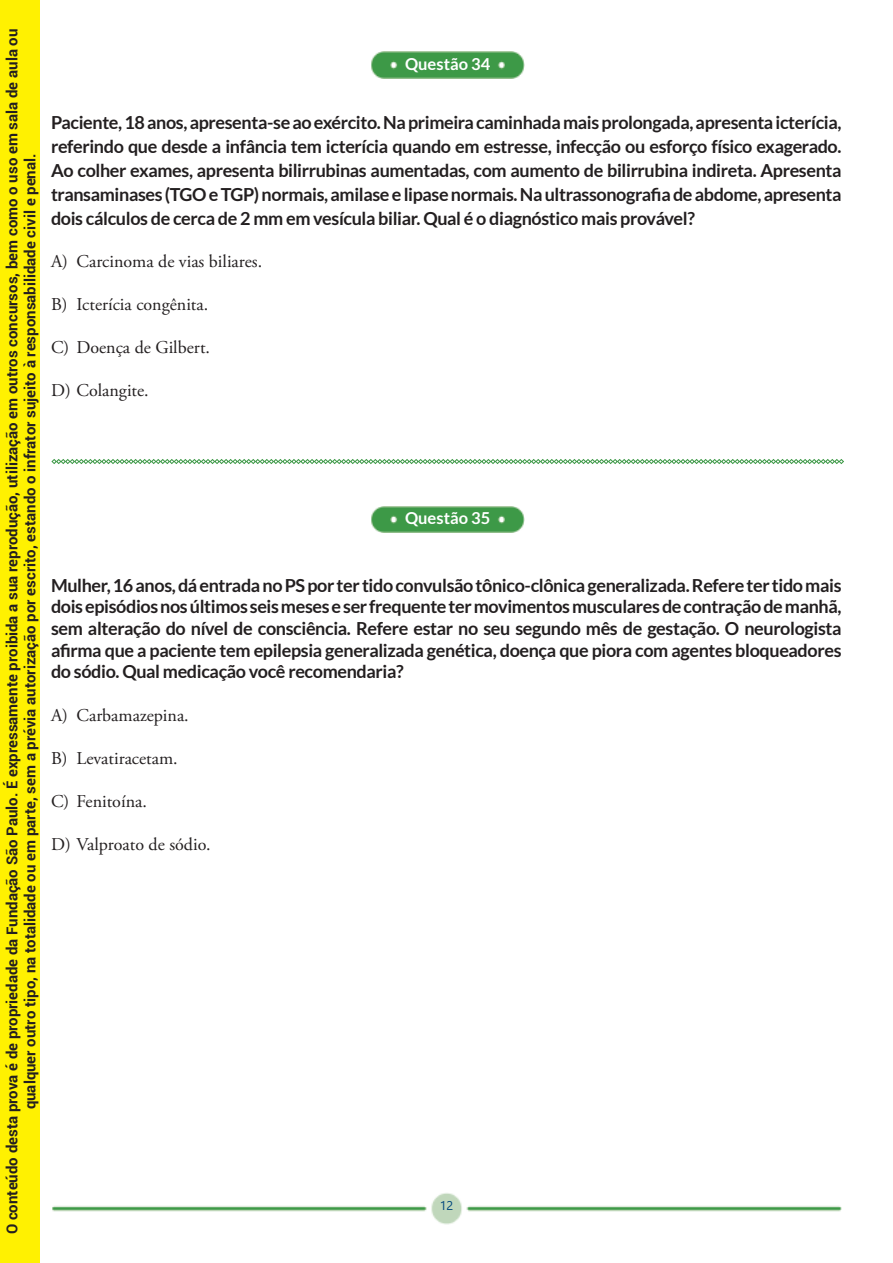
<style>
.page{position:relative;width:893px;height:1263px;background:#fff}
.page>*{position:absolute;margin:0;border:0;box-sizing:border-box;transform-origin:0 0}
.Alternativas{font:700 18px/24px "Lato";letter-spacing:-.02em;color:#231f20;text-align:justify}
.Alternativas-2{font:18px "Adobe Garamond Pro";color:#231f20}
.t1{font:700 16.5px "Lato";color:#fff}
.t2{font:700 15px/18px "Roboto";color:#231f20;text-align:center}
.t3{font:12.6px "Segoe UI";color:#00467c}
</style>
<div class="page">
<img style="left:52px;top:1193px;width:790px;height:32px">
<img style="left:371px;top:52px;width:154px;height:26px">
<img style="left:371px;top:506px;width:154px;height:26px">
<svg style="left:52px;top:459px;width:792px;height:5px"></svg>
<div style="left:0;top:0;width:40px;height:1263px;background:#fff101"></div>
<p class="t2" style="left:3px;top:1234px;width:1207px;rotate:-90deg">O conteúdo desta prova é de propriedade da Fundação São Paulo. É expressamente proibida a sua reprodução, utilização em outros concursos, bem como o uso em sala de aula ou qualquer outro tipo, na totalidade ou em parte, sem a prévia autorização por escrito, estando o infrator sujeito à responsabilidade civil e penal.</p>
<p class="t1" style="left:405px;top:54px;width:87px">Questão 34</p>
<p class="Alternativas" style="left:51px;top:110px;width:792px">Paciente, 18 anos, apresenta-se ao exército. Na primeira caminhada mais prolongada, apresenta icterícia, referindo que desde a infância tem icterícia quando em estresse, infecção ou esforço físico exagerado.<br>Ao colher exames, apresenta bilirrubinas aumentadas, com aumento de bilirrubina indireta. Apresenta transaminases (TGO e TGP) normais, amilase e lipase normais. Na ultrassonografia de abdome, apresenta dois cálculos de cerca de 2 mm em vesícula biliar. Qual é o diagnóstico mais provável?</p>
<p class="Alternativas-2" style="left:51px;top:251px;width:213px">A) Carcinoma de vias biliares.</p>
<p class="Alternativas-2" style="left:51px;top:294px;width:159px">B) Icterícia congênita.</p>
<p class="Alternativas-2" style="left:51px;top:337px;width:161px">C) Doença de Gilbert.</p>
<p class="Alternativas-2" style="left:51px;top:380px;width:99px">D) Colangite.</p>
<p class="t1" style="left:405px;top:509px;width:87px">Questão 35</p>
<p class="Alternativas" style="left:51px;top:574px;width:792px;line-height:21.6px">Mulher, 16 anos, dá entrada no PS por ter tido convulsão tônico-clônica generalizada. Refere ter tido mais dois episódios nos últimos seis meses e ser frequente ter movimentos musculares de contração de manhã, sem alteração do nível de consciência. Refere estar no seu segundo mês de gestação. O neurologista afirma que a paciente tem epilepsia generalizada genética, doença que piora com agentes bloqueadores do sódio. Qual medicação você recomendaria?</p>
<p class="Alternativas-2" style="left:51px;top:704px;width:139px">A) Carbamazepina.</p>
<p class="Alternativas-2" style="left:51px;top:747px;width:128px">B) Levatiracetam.</p>
<p class="Alternativas-2" style="left:51px;top:790px;width:97px">C) Fenitoína.</p>
<p class="Alternativas-2" style="left:51px;top:833px;width:161px">D) Valproato de sódio.</p>
<p class="t3" style="left:440px;top:1195px;width:15px">12</p>
</div>
